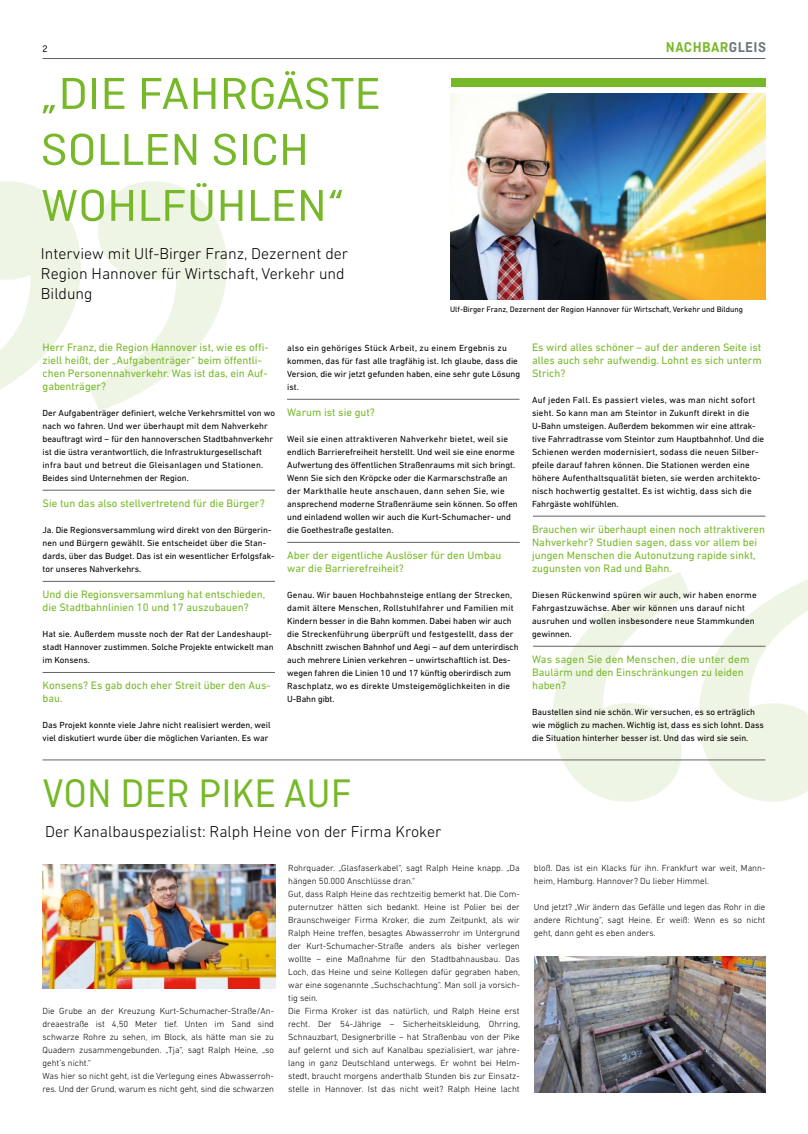
<style>
.page{position:relative;width:808px;height:1134px;background:#fff}
.page>*{position:absolute;margin:0;border:0;box-sizing:border-box;transform-origin:0 0}
.t1{font:47px/56px "Ciutadella";color:#76b828;scale:1.09 1}
.t2{font:42px "Ciutadella";color:#76b828}
.t3{font:300 16px/20px "DIN Next LT Pro";color:#000}
.t4{font:600 15px "Ciutadella";letter-spacing:.03em;color:#76b828}
.t5{font:11px/13px "DIN Next LT Pro";color:#76b828}
.t6{font:10px "Ciutadella";color:#000}
.t7{font:9px/13px "DIN Next LT Pro";color:#000}
.t8{font:300 9px/13px "DIN Next LT Pro";color:#000}
.t9{font:8px "DIN Next LT Pro";color:#000}
.s1{color:#6c757a}
</style>
<div class="page">
<svg style="left:699px;top:579px;width:109px;height:223px"></svg>
<svg style="left:553px;top:572px;width:137px;height:230px"></svg>
<hr style="left:43px;top:760px;width:722px;height:1px;background:#636362">
<svg style="left:0;top:181px;width:81px;height:208px"></svg>
<svg style="left:89px;top:181px;width:138px;height:230px"></svg>
<div style="left:451px;top:78px;width:314px;height:9px;background:#76b828"></div>
<img style="left:451px;top:93px;width:314px;height:206px">
<hr style="left:43px;top:58px;width:722px;height:1px;background:#636362">
<hr style="left:43px;top:490px;width:232px;height:1px;background:#636362">
<hr style="left:43px;top:672px;width:232px;height:1px;background:#636362">
<hr style="left:43px;top:581px;width:232px;height:1px;background:#636362">
<hr style="left:287px;top:542px;width:233px;height:1px;background:#636362">
<hr style="left:287px;top:399px;width:232px;height:1px;background:#636362">
<hr style="left:533px;top:516px;width:232px;height:1px;background:#636362">
<hr style="left:533px;top:646px;width:232px;height:1px;background:#636362">
<img style="left:43px;top:865px;width:232px;height:123px">
<img style="left:535px;top:956px;width:230px;height:136px">
<p class="t6" style="left:43px;top:43px;width:7px">2</p>
<h1 class="t1" style="left:41px;top:65px;width:313px">„DIE FAHRGÄSTE<br>SOLLEN SICH<br>WOHLFÜHLEN“</h1>
<h3 class="t3" style="left:41px;top:243px;width:309px">Interview mit Ulf-Birger Franz, Dezernent der<br>Region Hannover für Wirtschaft, Verkehr und<br>Bildung</h3>
<h3 class="t4" style="left:666px;top:39px;width:102px">NACHBAR<span class="s1">GLEIS</span></h3>
<p class="t9" style="left:450px;top:305px;width:294px">Ulf-Birger Franz, Dezernent der Region Hannover für Wirtschaft, Verkehr und Bildung</p>
<p class="t5" style="left:43px;top:341px;width:228px">Herr Franz, die Region Hannover ist, wie es offi&shy;ziell heißt, der „Aufgabenträger“ beim öffentli&shy;chen Personennahverkehr. Was ist das, ein Auf&shy;gabenträger?</p>
<p class="t7" style="left:43px;top:406px;width:234px">Der Aufgabenträger definiert, welche Verkehrsmittel von wo nach wo fahren. Und wer überhaupt mit dem Nahverkehr beauftragt wird – für den hannoverschen Stadtbahnverkehr ist die üstra verantwortlich, die Infrastrukturgesellschaft infra baut und betreut die Gleisanlagen und Stationen.<br>Beides sind Unternehmen der Region.</p>
<p class="t5" style="left:43px;top:497px;width:224px">Sie tun das also stellvertretend für die Bürger?</p>
<p class="t7" style="left:43px;top:523px;width:234px">Ja. Die Regionsversammlung wird direkt von den Bürgerin&shy;nen und Bürgern gewählt. Sie entscheidet über die Stan&shy;dards, über das Budget. Das ist ein wesentlicher Erfolgsfak&shy;tor unseres Nahverkehrs.</p>
<p class="t5" style="left:43px;top:588px;width:224px">Und die Regionsversammlung hat entschieden, die Stadtbahnlinien 10 und 17 auszubauen?</p>
<p class="t7" style="left:43px;top:627px;width:233px">Hat sie. Außerdem musste noch der Rat der Landeshaupt&shy;stadt Hannover zustimmen. Solche Projekte entwickelt man im Konsens.</p>
<p class="t5" style="left:43px;top:679px;width:230px">Konsens? Es gab doch eher Streit über den Aus&shy;bau.</p>
<p class="t7" style="left:43px;top:718px;width:230px">Das Projekt konnte viele Jahre nicht realisiert werden, weil viel diskutiert wurde über die möglichen Varianten. Es war</p>
<p class="t7" style="left:287px;top:341px;width:234px">also ein gehöriges Stück Arbeit, zu einem Ergebnis zu kommen, das für fast alle tragfähig ist. Ich glaube, dass die Version, die wir jetzt gefunden haben, eine sehr gute Lösung ist.</p>
<p class="t5" style="left:287px;top:406px;width:89px">Warum ist sie gut?</p>
<p class="t7" style="left:287px;top:432px;width:232px">Weil sie einen attraktiveren Nahverkehr bietet, weil sie endlich Barrierefreiheit herstellt. Und weil sie eine enorme Aufwertung des öffentlichen Straßenraums mit sich bringt.<br>Wenn Sie sich den Kröpcke oder die Karmarschstraße an der Markthalle heute anschauen, dann sehen Sie, wie ansprechend moderne Straßenräume sein können. So offen und einladend wollen wir auch die Kurt-Schumacher- und die Goethestraße gestalten.</p>
<p class="t5" style="left:287px;top:549px;width:216px">Aber der eigentliche Auslöser für den Umbau war die Barrierefreiheit?</p>
<p class="t7" style="left:287px;top:588px;width:233px">Genau. Wir bauen Hochbahnsteige entlang der Strecken, damit ältere Menschen, Rollstuhlfahrer und Familien mit Kindern besser in die Bahn kommen. Dabei haben wir auch die Streckenführung überprüft und festgestellt, dass der Abschnitt zwischen Bahnhof und Aegi – auf dem unterirdisch auch mehrere Linien verkehren – unwirtschaftlich ist. Des&shy;wegen fahren die Linien 10 und 17 künftig oberirdisch zum Raschplatz, wo es direkte Umsteigemöglichkeiten in die U-Bahn gibt.</p>
<p class="t5" style="left:532px;top:341px;width:231px;text-align:justify">Es wird alles schöner – auf der anderen Seite ist alles auch sehr aufwendig. Lohnt es sich unterm Strich?</p>
<p class="t7" style="left:532px;top:393px;width:234px">Auf jeden Fall. Es passiert vieles, was man nicht sofort sieht. So kann man am Steintor in Zukunft direkt in die U-Bahn umsteigen. Außerdem bekommen wir eine attrak&shy;tive Fahrradtrasse vom Steintor zum Hauptbahnhof. Und die Schienen werden modernisiert, sodass die neuen Silber&shy;pfeile darauf fahren können. Die Stationen werden eine höhere Aufenthaltsqualität bieten, sie werden architekto&shy;nisch hochwertig gestaltet. Es ist wichtig, dass sich die Fahrgäste wohlfühlen.</p>
<p class="t5" style="left:532px;top:523px;width:234px">Brauchen wir überhaupt einen noch attraktiveren Nahverkehr? Studien sagen, dass vor allem bei jungen Menschen die Autonutzung rapide sinkt, zugunsten von Rad und Bahn.</p>
<p class="t7" style="left:532px;top:588px;width:226px">Diesen Rückenwind spüren wir auch, wir haben enorme Fahrgastzuwächse. Aber wir können uns darauf nicht ausruhen und wollen insbesondere neue Stammkunden gewinnen.</p>
<p class="t5" style="left:532px;top:653px;width:219px">Was sagen Sie den Menschen, die unter dem<br>Baulärm und den Einschränkungen zu leiden haben?</p>
<p class="t7" style="left:532px;top:705px;width:233px">Baustellen sind nie schön. Wir versuchen, es so erträglich wie möglich zu machen. Wichtig ist, dass es sich lohnt. Dass die Situation hinterher besser ist. Und das wird sie sein.</p>
<h2 class="t2" style="left:43px;top:770px;width:311px">VON DER PIKE AUF</h2>
<h3 class="t3" style="left:45px;top:821px;width:398px">Der Kanalbauspezialist: Ralph Heine von der Firma Kroker</h3>
<p class="t8" style="left:43px;top:1004px;width:233px">Die Grube an der Kreuzung Kurt-Schumacher-Straße/An&shy;dreaestraße ist 4,50 Meter tief. Unten im Sand sind schwarze Rohre zu sehen, im Block, als hätte man sie zu Quadern zusammengebunden. „Tja“, sagt Ralph Heine, „so geht’s nicht.“<br>Was hier so nicht geht, ist die Verlegung eines Abwasserroh&shy;res. Und der Grund, warum es nicht geht, sind die schwarzen</p>
<p class="t8" style="left:288px;top:861px;width:233px">Rohrquader. „Glasfaserkabel“, sagt Ralph Heine knapp. „Da hängen 50.000 Anschlüsse dran.“<br>Gut, dass Ralph Heine das rechtzeitig bemerkt hat. Die Com&shy;puternutzer hätten sich bedankt. Heine ist Polier bei der Braunschweiger Firma Kroker, die zum Zeitpunkt, als wir Ralph Heine treffen, besagtes Abwasserrohr im Untergrund der Kurt-Schumacher-Straße anders als bisher verlegen wollte – eine Maßnahme für den Stadtbahnausbau. Das Loch, das Heine und seine Kollegen dafür gegraben haben, war eine sogenannte „Suchschachtung“. Man soll ja vorsich&shy;tig sein.<br>Die Firma Kroker ist das natürlich, und Ralph Heine erst recht. Der 54-Jährige – Sicherheitskleidung, Ohrring, Schnauzbart, Designerbrille – hat Straßenbau von der Pike auf gelernt und sich auf Kanalbau spezialisiert, war jahre&shy;lang in ganz Deutschland unterwegs. Er wohnt bei Helm&shy;stedt, braucht morgens anderthalb Stunden bis zur Einsatz&shy;stelle in Hannover. Ist das nicht weit? Ralph Heine lacht</p>
<p class="t8" style="left:534px;top:861px;width:233px">bloß. Das ist ein Klacks für ihn. Frankfurt war weit, Mann&shy;heim, Hamburg. Hannover? Du lieber Himmel.</p>
<p class="t8" style="left:534px;top:900px;width:233px;text-align:justify">Und jetzt? „Wir ändern das Gefälle und legen das Rohr in die andere Richtung“, sagt Heine. Er weiß: Wenn es so nicht geht, dann geht es eben anders.</p>
</div>
